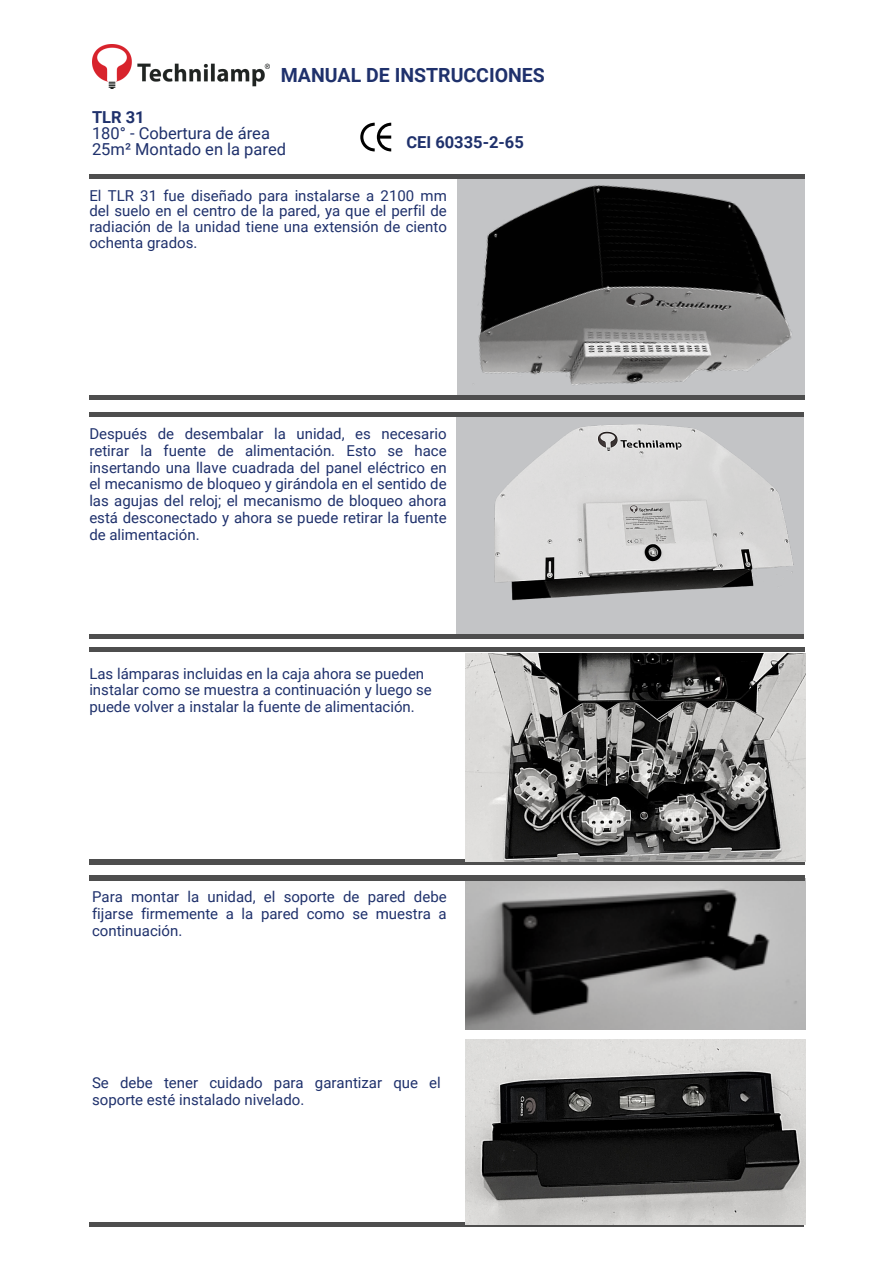
<style>
.page{position:relative;width:893px;height:1264px;background:#fff}
.page>*{position:absolute;margin:0;border:0;box-sizing:border-box;transform-origin:0 0}
.t1{font:700 19.5px "Roboto";color:#1f316c}
.t2{font:16.5px "Roboto";color:#1f316c}
.t3{font:700 16.5px "Roboto";color:#1f316c}
.t4{font:15px/16.8px "Roboto";color:#1f316c;text-align:justify}
</style>
<div class="page">
<hr style="left:89px;top:175px;width:716px;height:4px;background:#4e4e4e">
<hr style="left:89px;top:395px;width:716px;height:4px;background:#4e4e4e">
<div style="left:456px;top:414px;width:347px;height:222px;background:#c3c4c6"></div>
<hr style="left:89px;top:634px;width:715px;height:4px;background:#4e4e4e">
<hr style="left:89px;top:647px;width:716px;height:4px;background:#4e4e4e">
<hr style="left:89px;top:860px;width:716px;height:4px;background:#4e4e4e">
<svg style="left:360px;top:123px;width:31px;height:28px"></svg>
<img style="left:465px;top:880px;width:340px;height:149px">
<svg style="left:89px;top:1222px;width:715px;height:4px;background:#727271"></svg>
<div style="left:89px;top:875px;width:716px;height:5px;background:#4e4e4e"></div>
<img style="left:417px;top:174px;width:388px;height:243px">
<img style="left:457px;top:416px;width:347px;height:192px">
<img style="left:465px;top:653px;width:340px;height:208px">
<img style="left:465px;top:1039px;width:340px;height:184px">
<hr style="left:89px;top:412px;width:715px;height:4px;background:#4e4e4e">
<img style="left:92px;top:44px;width:178px;height:44px">
<p class="t1" style="left:281px;top:64px;width:265px">MANUAL DE INSTRUCCIONES</p>
<p class="t3" style="left:92px;top:108px;width:54px">TLR 31</p>
<p class="t2" style="left:92px;top:124px;width:179px">180° - Cobertura de área</p>
<p class="t2" style="left:92px;top:140px;width:195px">25m² Montado en la pared</p>
<p class="t3" style="left:406px;top:133px;width:119px">CEI 60335-2-65</p>
<p class="t4" style="left:89px;top:187px;width:359px;line-height:15.8px">El TLR 31 fue diseñado para instalarse a 2100 mm del suelo en el centro de la pared, ya que el perfil de radiación de la unidad tiene una extensión de ciento ochenta grados.</p>
<p class="t4" style="left:89px;top:425px;width:359px">Después de desembalar la unidad, es necesario retirar la fuente de alimentación. Esto se hace insertando una llave cuadrada del panel eléctrico en el mecanismo de bloqueo y girándola en el sentido de las agujas del reloj; el mecanismo de bloqueo ahora está desconectado y ahora se puede retirar la fuente de alimentación.</p>
<p class="t4" style="left:89px;top:665px;width:344px;text-align:left">Las lámparas incluidas en la caja ahora se pueden instalar como se muestra a continuación y luego se puede volver a instalar la fuente de alimentación.</p>
<p class="t4" style="left:92px;top:888px;width:356px">Para montar la unidad, el soporte de pared debe fijarse firmemente a la pared como se muestra a continuación.</p>
<p class="t4" style="left:92px;top:1074px;width:350px">Se debe tener cuidado para garantizar que el soporte esté instalado nivelado.</p>
</div>
